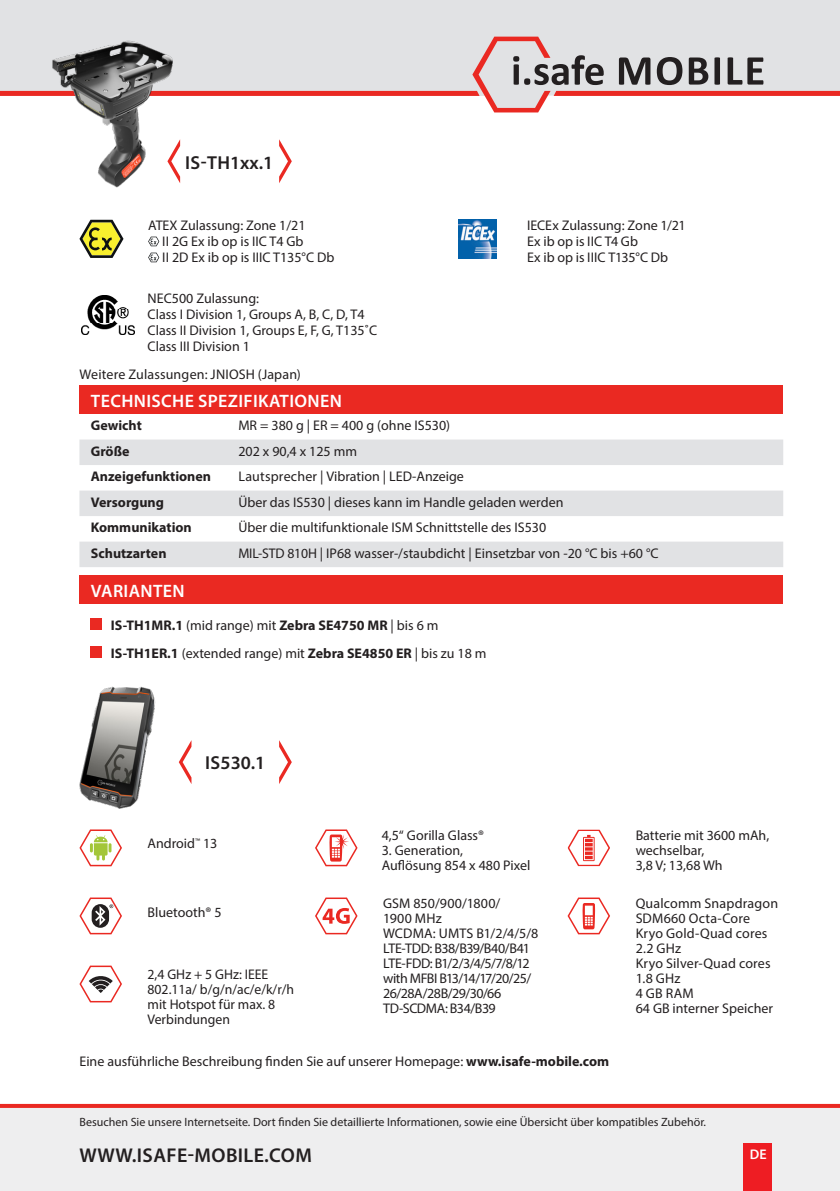
<style>
.page{position:relative;width:840px;height:1191px;background:#fff}
.page>*{position:absolute;margin:0;border:0;box-sizing:border-box;transform-origin:0 0}
.t1{font:600 20px "Myriad Pro";letter-spacing:.02em;color:#231f20}
.t2{font:600 18.8px "Myriad Pro";letter-spacing:.01em;color:#231f20}
.t3{font:600 18px "Myriad Pro";letter-spacing:.02em;color:#fff}
.t4{font:14px/15px "Myriad Pro";color:#231f20}
.t5{font:700 14px "Myriad Pro";color:#231f20}
.t6{font:14px "Myriad Pro";letter-spacing:-.03em;color:#231f20}
.t7{font:600 14px "Myriad Pro";color:#fff}
.t8{font:12px "Myriad Pro";color:#231f20}
.s1{font-weight:400}
.s2{font-weight:700}
</style>
<div class="page">
<div style="left:0;top:0;width:839px;height:37px;background:#e1e2e4"></div>
<div style="left:0;top:1106px;width:839px;height:85px;background:#eeeeef"></div>
<svg style="left:0;top:37px;width:839px;height:75px"></svg>
<svg style="left:0;top:1104px;width:839px;height:4px;background:#ea2c25"></svg>
<div style="left:743px;top:1143px;width:28px;height:48px;background:#ee1d23"></div>
<svg style="left:179px;top:741px;width:12px;height:42px"></svg>
<svg style="left:279px;top:740px;width:13px;height:44px"></svg>
<svg style="left:279px;top:139px;width:13px;height:44px"></svg>
<svg style="left:79px;top:220px;width:44px;height:38px"></svg>
<img style="left:458px;top:220px;width:38px;height:38px">
<svg style="left:79px;top:897px;width:43px;height:37px"></svg>
<svg style="left:315px;top:897px;width:42px;height:37px"></svg>
<svg style="left:79px;top:965px;width:43px;height:37px"></svg>
<svg style="left:79px;top:829px;width:43px;height:37px"></svg>
<svg style="left:567px;top:897px;width:42px;height:37px"></svg>
<svg style="left:315px;top:829px;width:42px;height:37px"></svg>
<svg style="left:567px;top:829px;width:42px;height:37px"></svg>
<img style="left:81px;top:295px;width:54px;height:40px">
<img style="left:79px;top:686px;width:77px;height:123px">
<img style="left:45px;top:37px;width:139px;height:151px">
<svg style="left:148px;top:237px;width:11px;height:9px"></svg>
<svg style="left:148px;top:253px;width:11px;height:9px"></svg>
<div style="left:79px;top:386px;width:703px;height:28px;background:#ea2922"></div>
<svg style="left:79px;top:439px;width:703px;height:128px;fill:#e1e2e4"></svg>
<div style="left:91px;top:618px;width:11px;height:11px;background:#ea2922"></div>
<div style="left:91px;top:646px;width:11px;height:11px;background:#ea2922"></div>
<div style="left:79px;top:575px;width:703px;height:29px;background:#ea2922"></div>
<p class="t2" style="left:185px;top:150px;width:90px">IS-TH1xx.1</p>
<p class="t4" style="left:148px;top:218px;width:159px">ATEX Zulassung: Zone 1/21</p>
<p class="t4" style="left:162px;top:234px;width:143px">II 2G Ex ib op is IIC T4 Gb</p>
<p class="t4" style="left:162px;top:250px;width:173px">II 2D Ex ib op is IIIC T135°C Db</p>
<p class="t4" style="left:147px;top:290px;width:113px">NEC500 Zulassung:</p>
<p class="t4" style="left:147px;top:306px;width:218px">Class I Division 1, Groups A, B, C, D, T4</p>
<p class="t4" style="left:147px;top:322px;width:231px">Class II Division 1, Groups E, F, G, T135˚C</p>
<p class="t4" style="left:147px;top:338px;width:104px">Class III Division 1</p>
<p class="t4" style="left:79px;top:367px;width:223px">Weitere Zulassungen: JNIOSH (Japan)</p>
<p class="t4" style="left:526px;top:218px;width:160px">IECEx Zulassung: Zone 1/21</p>
<p class="t4" style="left:526px;top:234px;width:112px">Ex ib op is IIC T4 Gb</p>
<p class="t4" style="left:526px;top:250px;width:143px">Ex ib op is IIIC T135°C Db</p>
<p class="t3" style="left:91px;top:389px;width:252px">TECHNISCHE SPEZIFIKATIONEN</p>
<p class="t5" style="left:91px;top:416px;width:52px">Gewicht</p>
<p class="t4" style="left:238px;top:418px;width:213px">MR = 380 g | ER = 400 g (ohne IS530)</p>
<p class="t5" style="left:91px;top:442px;width:40px">Größe</p>
<p class="t4" style="left:238px;top:443px;width:120px">202 x 90,4 x 125 mm</p>
<p class="t5" style="left:91px;top:467px;width:122px">Anzeigefunktionen</p>
<p class="t4" style="left:238px;top:469px;width:227px">Lautsprecher | Vibration | LED-Anzeige</p>
<p class="t5" style="left:91px;top:493px;width:75px">Versorgung</p>
<p class="t4" style="left:238px;top:494px;width:326px">Über das IS530 | dieses kann im Handle geladen werden</p>
<p class="t5" style="left:91px;top:518px;width:102px">Kommunikation</p>
<p class="t4" style="left:238px;top:520px;width:309px">Über die multifunktionale ISM Schnittstelle des IS530</p>
<p class="t5" style="left:91px;top:544px;width:77px">Schutzarten</p>
<p class="t4" style="left:238px;top:545px;width:421px">MIL-STD 810H | IP68 wasser-/staubdicht | Einsetzbar von -20 °C bis +60 °C</p>
<p class="t3" style="left:91px;top:579px;width:95px">VARIANTEN</p>
<p class="t5" style="left:111px;top:615px;width:329px">IS-TH1MR.1 <span class="s1">(mid range) mit</span> Zebra SE4750 MR <span class="s1">| bis 6 m</span></p>
<p class="t4" style="left:111px;top:645px;width:377px"><span class="s2">IS-TH1ER.1</span> (extended range) mit <span class="s2">Zebra SE4850 ER</span> | bis zu 18 m</p>
<p class="t2" style="left:205px;top:751px;width:62px">IS530.1</p>
<p class="t4" style="left:147px;top:836px;width:71px">Android<sup>™</sup> 13</p>
<p class="t4" style="left:147px;top:904px;width:75px">Bluetooth® 5</p>
<p class="t4" style="left:147px;top:966px;width:148px">2,4 GHz + 5 GHz: IEEE<br>802.11a/ b/g/n/ac/e/k/r/h mit Hotspot für max. 8<br>Verbindungen</p>
<p class="t4" style="left:381px;top:827px;width:104px">4,5“ Gorilla Glass®</p>
<p class="t4" style="left:381px;top:842px;width:83px">3. Generation,</p>
<p class="t4" style="left:381px;top:857px;width:150px">Auflösung 854 x 480 Pixel</p>
<p class="t4" style="left:383px;top:895px;width:119px">GSM 850/900/1800/<br>1900 MHz</p>
<p class="t4" style="left:383px;top:925px;width:157px">WCDMA: UMTS B1/2/4/5/8</p>
<p class="t6" style="left:383px;top:939px;width:148px">LTE-TDD: B38/B39/B40/B41</p>
<p class="t4" style="left:383px;top:955px;width:149px;text-align:justify">LTE-FDD: B1/2/3/4/5/7/8/12 with MFBI B13/14/17/20/25/ 26/28A/28B/29/30/66</p>
<p class="t6" style="left:383px;top:999px;width:114px">TD-SCDMA: B34/B39</p>
<p class="t4" style="left:79px;top:1053px;width:531px">Eine ausführliche Beschreibung finden Sie auf unserer Homepage: <span class="s2">www.isafe-mobile.com</span></p>
<p class="t4" style="left:635px;top:827px;width:135px">Batterie mit 3600 mAh, wechselbar,<br>3,8 V; 13,68 Wh</p>
<p class="t4" style="left:635px;top:895px;width:144px">Qualcomm Snapdragon<br>SDM660 Octa-Core</p>
<p class="t4" style="left:635px;top:925px;width:133px">Kryo Gold-Quad cores<br>2.2 GHz</p>
<p class="t4" style="left:635px;top:955px;width:136px">Kryo Silver-Quad cores<br>1.8 GHz<br>4 GB RAM</p>
<p class="t4" style="left:635px;top:1000px;width:139px">64 GB interner Speicher</p>
<p class="t8" style="left:79px;top:1114px;width:627px">Besuchen Sie unsere Internetseite. Dort finden Sie detaillierte Informationen, sowie eine Übersicht über kompatibles Zubehör.</p>
<p class="t1" style="left:80px;top:1142px;width:233px">WWW.ISAFE-MOBILE.COM</p>
<p class="t7" style="left:749px;top:1145px;width:18px">DE</p>
</div>
